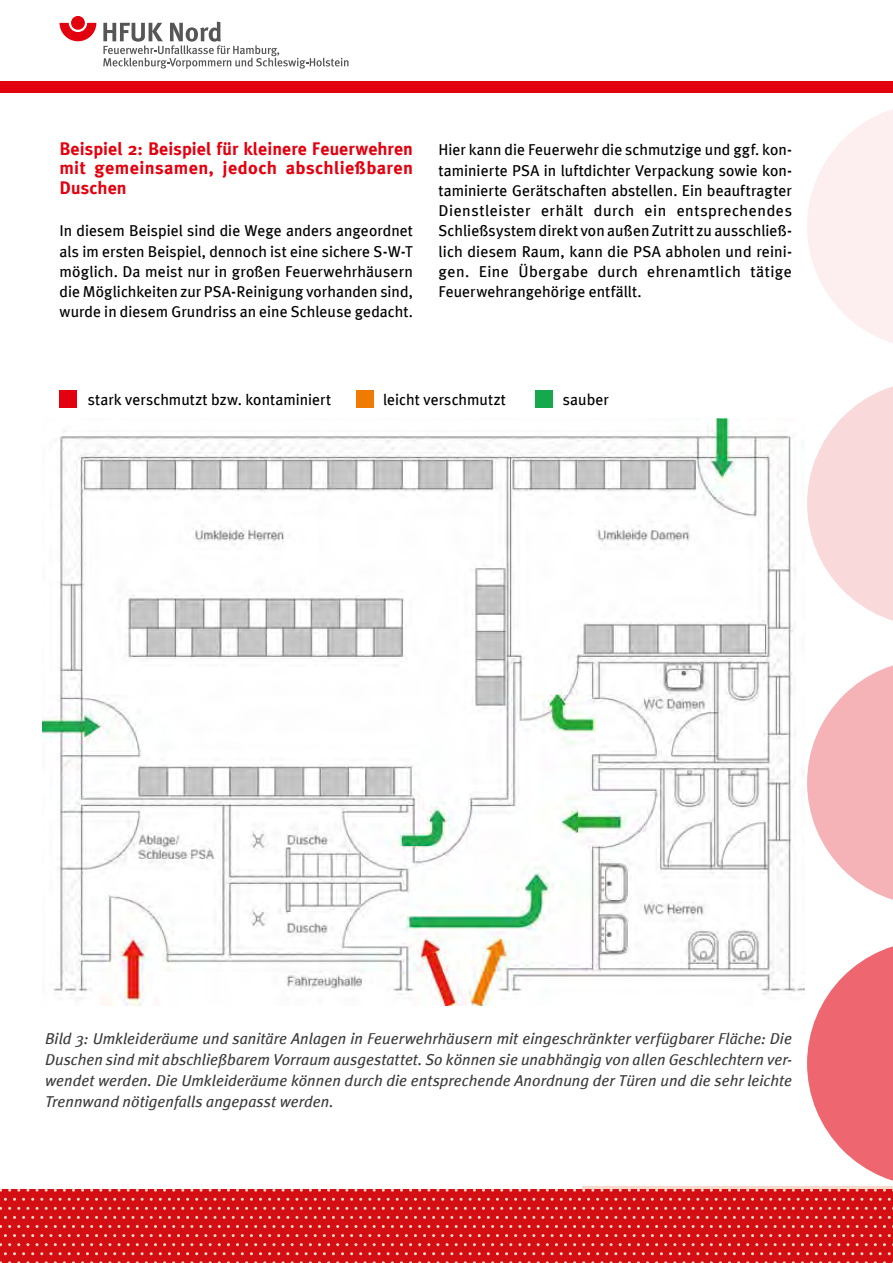
<style>
.page{position:relative;width:893px;height:1263px;background:#fff}
.page>*{position:absolute;margin:0;border:0;box-sizing:border-box;transform-origin:0 0}
.t1{font:700 18px/19.5px "Meta Plus";letter-spacing:.015em;color:#e3000f;text-align:justify}
.t2{font:15.75px/20.2px "Meta Plus";color:#000;text-align:justify}
.t3{font:italic 15.75px/21px "Meta Plus";letter-spacing:.005em;color:#3b3b3a;text-align:justify}
</style>
<div class="page">
<div style="left:0;top:0;width:893px;height:92px;background:#e3000f"></div>
<div style="left:0;top:1189px;width:893px;height:74px;background:#d40f14"></div>
<svg style="left:0;top:1207px;width:893px;height:3px"></svg>
<svg style="left:0;top:1225px;width:893px;height:3px"></svg>
<svg style="left:0;top:1243px;width:893px;height:3px"></svg>
<svg style="left:0;top:1261px;width:893px;height:2px"></svg>
<svg style="left:3px;top:1252px;width:888px;height:3px"></svg>
<svg style="left:3px;top:1234px;width:888px;height:3px"></svg>
<svg style="left:3px;top:1216px;width:888px;height:3px"></svg>
<svg style="left:3px;top:1198px;width:888px;height:3px"></svg>
<div style="left:0;top:0;width:893px;height:80px;background:#fff"></div>
<svg style="left:60px;top:23px;width:36px;height:18px"></svg>
<div style="left:71px;top:16px;width:14px;height:14px;background:#e3000f;border-radius:50%"></div>
<svg style="left:103px;top:22px;width:245px;height:47px"></svg>
<svg style="left:1px;top:946px;width:892px;height:246px"></svg>
<svg style="left:807px;top:665px;width:86px;height:235px"></svg>
<svg style="left:807px;top:386px;width:86px;height:235px"></svg>
<svg style="left:807px;top:109px;width:86px;height:234px"></svg>
<div style="left:60px;top:390px;width:17px;height:17px;background:#e3000f"></div>
<div style="left:356px;top:390px;width:17px;height:17px;background:#ef7c00"></div>
<div style="left:536px;top:390px;width:17px;height:17px;background:#16a84d"></div>
<img style="left:43px;top:418px;width:762px;height:587px">
<p class="t1" style="left:60px;top:138px;width:355px">Beispiel 2: Beispiel für kleinere Feuerwehren mit gemeinsamen, jedoch abschließbaren Duschen</p>
<p class="t2" style="left:60px;top:221px;width:355px">In diesem Beispiel sind die Wege anders angeordnet als im ersten Beispiel, dennoch ist eine sichere S-W-T möglich. Da meist nur in großen Feuerwehrhäusern die Möglichkeiten zur PSA-Reinigung vorhanden sind, wurde in diesem Grundriss an eine Schleuse gedacht.</p>
<p class="t2" style="left:438px;top:140px;width:355px">Hier kann die Feuerwehr die schmutzige und ggf. kon&shy;taminierte PSA in luftdichter Verpackung sowie kon&shy;taminierte Gerätschaften abstellen. Ein beauftragter Dienstleister erhält durch ein entsprechendes Schließsystem direkt von außen Zutritt zu ausschließ&shy;lich diesem Raum, kann die PSA abholen und reini&shy;gen. Eine Übergabe durch ehrenamtlich tätige Feuerwehrangehörige entfällt.</p>
<p class="t2" style="left:88px;top:389px;width:245px">stark verschmutzt bzw. kontaminiert</p>
<p class="t2" style="left:383px;top:389px;width:124px">leicht verschmutzt</p>
<p class="t2" style="left:563px;top:389px;width:47px">sauber</p>
<p class="t3" style="left:45px;top:1027px;width:748px">Bild 3: Umkleideräume und sanitäre Anlagen in Feuerwehrhäusern mit eingeschränkter verfügbarer Fläche: Die Duschen sind mit abschließbarem Vorraum ausgestattet. So können sie unabhängig von allen Geschlechtern ver&shy;wendet werden. Die Umkleideräume können durch die entsprechende Anordnung der Türen und die sehr leichte Trennwand nötigenfalls angepasst werden.</p>
</div>
